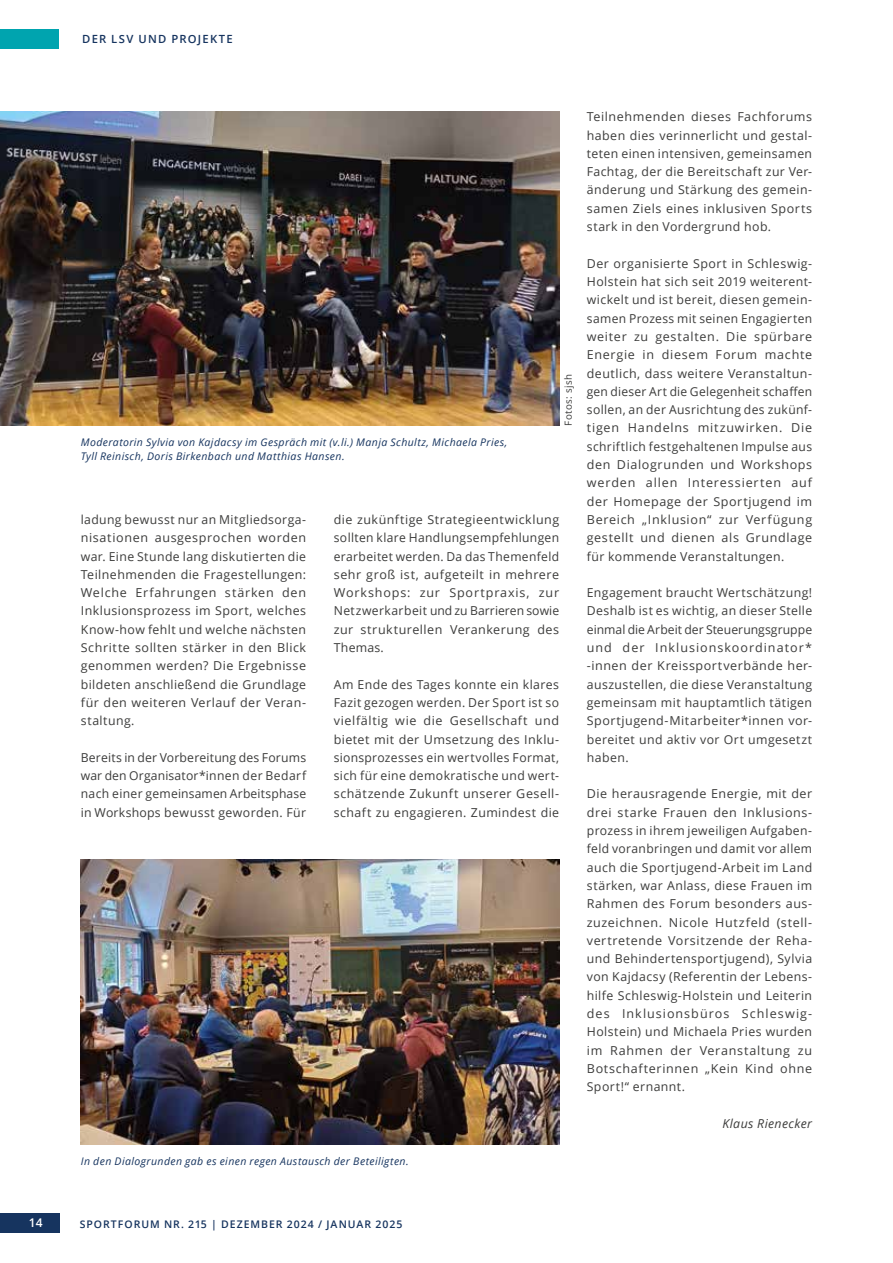
<style>
.page{position:relative;width:893px;height:1263px;background:#fff}
.page>*{position:absolute;margin:0;border:0;box-sizing:border-box;transform-origin:0 0}
.t1{font:12.3px/18.3px "Open Sans";letter-spacing:.04em;color:#3c3c3b;text-align:justify}
.t2{font:italic 12.3px "Open Sans";letter-spacing:.035em;color:#3c3c3b}
.t3{font:600 12px "Open Sans";color:#fff}
.t4{font:600 11.25px "Open Sans";letter-spacing:.11em;color:#16345f}
.t5{font:italic 10.5px/14px "Open Sans";letter-spacing:.04em;color:#16345f}
.t6{font:600 10.5px "Open Sans";letter-spacing:.095em;color:#16345f}
.t7{font:9.75px "Open Sans";letter-spacing:.04em;color:#3c3c3b}
</style>
<div class="page">
<div style="left:0;top:29px;width:59px;height:19px;background:#00a4af"></div>
<div style="left:0;top:1213px;width:59px;height:20px;background:#16345f"></div>
<img style="left:81px;top:859px;width:478px;height:285px">
<img style="left:0;top:112px;width:559px;height:313px">
<p class="t4" style="left:82px;top:31px;width:152px">DER LSV UND PROJEKTE</p>
<p class="t5" style="left:81px;top:435px;width:428px">Moderatorin Sylvia von Kajdacsy im Gespräch mit (v.li.) Manja Schultz, Michaela Pries,<br>Tyll Reinisch, Doris Birkenbach und Matthias Hansen.</p>
<p class="t7" style="left:561px;top:426px;width:53px;rotate:-90deg">Fotos: sjsh</p>
<p class="t1" style="left:81px;top:510px;width:227px">ladung bewusst nur an Mitgliedsorga&shy;nisationen ausgesprochen worden war. Eine Stunde lang diskutierten die Teilnehmenden die Fragestellungen:<br>Welche Erfahrungen stärken den Inklusionsprozess im Sport, welches Know-how fehlt und welche nächsten Schritte sollten stärker in den Blick genommen werden? Die Ergebnisse bildeten anschließend die Grundlage für den weiteren Verlauf der Veran&shy;staltung.</p>
<p class="t1" style="left:81px;top:748px;width:227px">Bereits in der Vorbereitung des Forums war den Organisator*innen der Bedarf nach einer gemeinsamen Arbeitsphase in Workshops bewusst geworden. Für</p>
<p class="t1" style="left:334px;top:510px;width:227px">die zukünftige Strategieentwicklung sollten klare Handlungsempfehlungen erarbeitet werden. Da das Themenfeld sehr groß ist, aufgeteilt in mehrere Workshops: zur Sportpraxis, zur Netzwerkarbeit und zu Barrieren sowie zur strukturellen Verankerung des Themas.</p>
<p class="t1" style="left:334px;top:675px;width:227px">Am Ende des Tages konnte ein klares Fazit gezogen werden. Der Sport ist so vielfältig wie die Gesellschaft und bietet mit der Umsetzung des Inklu&shy;sionsprozesses ein wertvolles Format, sich für eine demokratische und wert&shy;schätzende Zukunft unserer Gesell&shy;schaft zu engagieren. Zumindest die</p>
<p class="t5" style="left:81px;top:1154px;width:329px">In den Dialogrunden gab es einen regen Austausch der Beteiligten.</p>
<p class="t1" style="left:587px;top:107px;width:227px">Teilnehmenden dieses Fachforums haben dies verinnerlicht und gestal&shy;teten einen intensiven, gemeinsamen Fachtag, der die Bereitschaft zur Ver&shy;änderung und Stärkung des gemein&shy;samen Ziels eines inklusiven Sports stark in den Vordergrund hob.</p>
<p class="t1" style="left:587px;top:254px;width:227px">Der organisierte Sport in Schleswig-Holstein hat sich seit 2019 weiterent&shy;wickelt und ist bereit, diesen gemein&shy;samen Prozess mit seinen Engagierten weiter zu gestalten. Die spürbare Energie in diesem Forum machte deutlich, dass weitere Veranstaltun&shy;gen dieser Art die Gelegenheit schaffen sollen, an der Ausrichtung des zukünf&shy;tigen Handelns mitzuwirken. Die schriftlich festgehaltenen Impulse aus den Dialogrunden und Workshops werden allen Interessierten auf der Homepage der Sportjugend im Bereich „Inklusion“ zur Verfügung gestellt und dienen als Grundlage für kommende Veranstaltungen.</p>
<p class="t1" style="left:587px;top:583px;width:227px">Engagement braucht Wertschätzung!<br>Deshalb ist es wichtig, an dieser Stelle einmal die Arbeit der Steuerungsgruppe und der Inklusionskoordinator* -innen der Kreissportverbände her&shy;auszustellen, die diese Veranstaltung gemeinsam mit hauptamtlich tätigen Sportjugend-Mitarbeiter*innen vor&shy;bereitet und aktiv vor Ort umgesetzt haben.</p>
<p class="t1" style="left:587px;top:784px;width:227px">Die herausragende Energie, mit der drei starke Frauen den Inklusions&shy;prozess in ihrem jeweiligen Aufgaben&shy;feld voranbringen und damit vor allem auch die Sportjugend-Arbeit im Land stärken, war Anlass, diese Frauen im Rahmen des Forum besonders aus&shy;zuzeichnen. Nicole Hutzfeld (stell&shy;vertretende Vorsitzende der Reha&shy;und Behindertensportjugend), Sylvia von Kajdacsy (Referentin der Lebens&shy;hilfe Schleswig-Holstein und Leiterin des Inklusionsbüros Schleswig-Holstein) und Michaela Pries wurden im Rahmen der Veranstaltung zu Botschafterinnen „Kein Kind ohne Sport!“ ernannt.</p>
<p class="t2" style="left:722px;top:1115px;width:91px">Klaus Rienecker</p>
<p class="t3" style="left:29px;top:1214px;width:16px">14</p>
<p class="t6" style="left:80px;top:1217px;width:324px">SPORTFORUM NR. 215 | DEZEMBER 2024 / JANUAR 2025</p>
</div>
